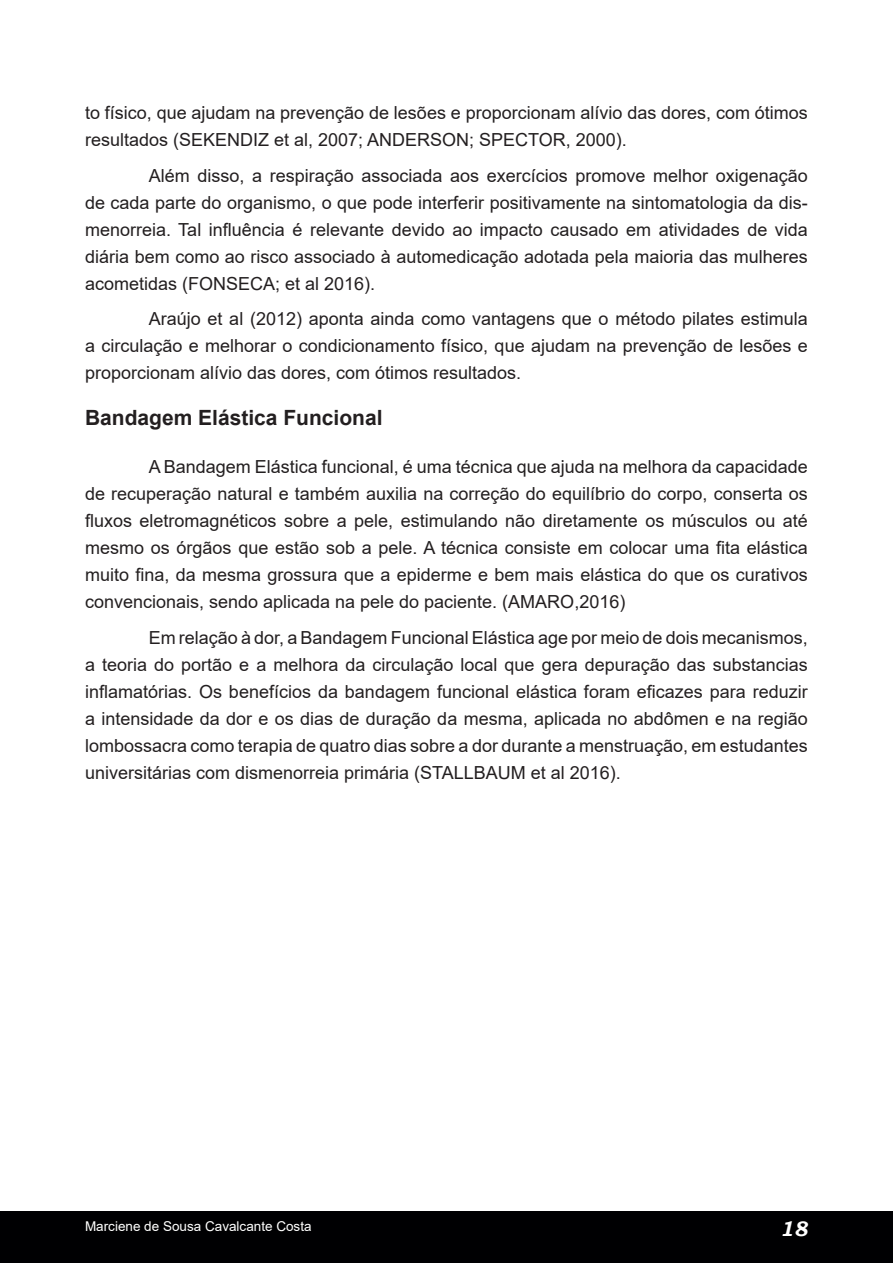
<style>
.page{position:relative;width:893px;height:1263px;background:#fff}
.page>*{position:absolute;margin:0;border:0;box-sizing:border-box;transform-origin:0 0}
.Subtitulo_2{font:700 21px "Arial";color:#231f20}
.t1{font:italic 700 21px "Bookman Old Style";color:#fff}
.Texto{font:18px/27px "Arial";color:#231f20;text-align:justify}
.t2{font:13.5px "Arial";color:#fff}
</style>
<div class="page">
<div style="left:0;top:1212px;width:893px;height:51px;background:#000002"></div>
<p class="Texto" style="left:85px;top:99px;width:724px">to físico, que ajudam na prevenção de lesões e proporcionam alívio das dores, com ótimos resultados (SEKENDIZ et al, 2007; ANDERSON; SPECTOR, 2000).</p>
<p class="Texto" style="left:85px;top:162px;width:724px;text-indent:64px">Além disso, a respiração associada aos exercícios promove melhor oxigenação de cada parte do organismo, o que pode interferir positivamente na sintomatologia da dis&shy;menorreia. Tal influência é relevante devido ao impacto causado em atividades de vida diária bem como ao risco associado à automedicação adotada pela maioria das mulheres acometidas (FONSECA; et al 2016).</p>
<p class="Texto" style="left:85px;top:305px;width:724px;text-indent:64px">Araújo et al (2012) aponta ainda como vantagens que o método pilates estimula a circulação e melhorar o condicionamento físico, que ajudam na prevenção de lesões e proporcionam alívio das dores, com ótimos resultados.</p>
<p class="Subtitulo_2" style="left:85px;top:402px;width:299px">Bandagem Elástica Funcional</p>
<p class="Texto" style="left:85px;top:453px;width:724px;text-indent:64px">A Bandagem Elástica funcional, é uma técnica que ajuda na melhora da capacidade de recuperação natural e também auxilia na correção do equilíbrio do corpo, conserta os fluxos eletromagnéticos sobre a pele, estimulando não diretamente os músculos ou até mesmo os órgãos que estão sob a pele. A técnica consiste em colocar uma fita elástica muito fina, da mesma grossura que a epiderme e bem mais elástica do que os curativos convencionais, sendo aplicada na pele do paciente. (AMARO,2016)</p>
<p class="Texto" style="left:85px;top:624px;width:724px;text-indent:64px">Em relação à dor, a Bandagem Funcional Elástica age por meio de dois mecanismos, a teoria do portão e a melhora da circulação local que gera depuração das substancias inflamatórias. Os benefícios da bandagem funcional elástica foram eficazes para reduzir a intensidade da dor e os dias de duração da mesma, aplicada no abdômen e na região lombossacra como terapia de quatro dias sobre a dor durante a menstruação, em estudantes universitárias com dismenorreia primária (STALLBAUM et al 2016).</p>
<p class="t2" style="left:85px;top:1217px;width:228px">Marciene de Sousa Cavalcante Costa</p>
<p class="t1" style="left:779px;top:1213px;width:30px">18</p>
</div>
